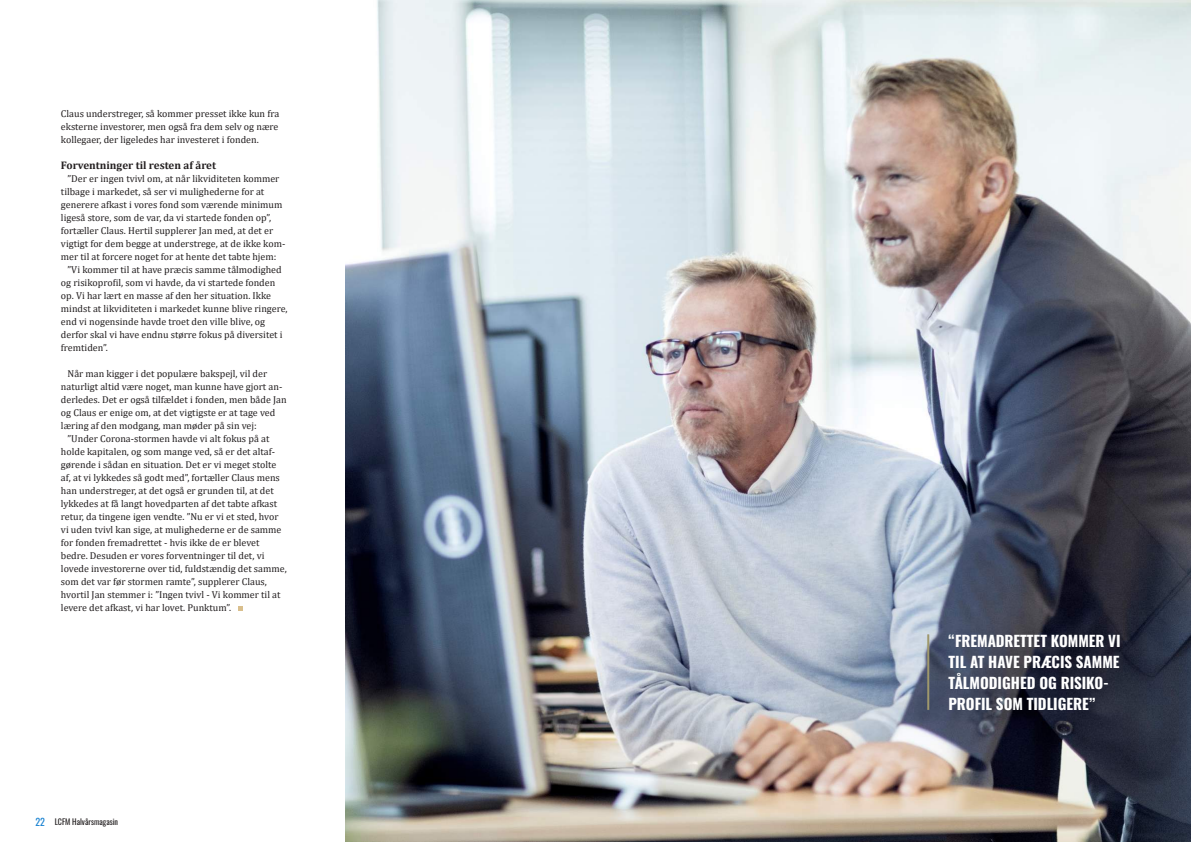
<style>
.page{position:relative;width:1191px;height:842px;background:#fff}
.page>*{position:absolute;margin:0;border:0;box-sizing:border-box;transform-origin:0 0}
.t1{font:700 15px/21px "Oswald";color:#fff}
.t2{font:700 11px "Cambria";color:#231f20}
.t3{font:10px/13px "Cambria";color:#231f20;text-align:justify}
.t4{font:8px "Oswald";color:#231f20}
.s1{font-size:10px;color:#1982d1}
</style>
<div class="page">
<img style="left:346px;top:0;width:845px;height:842px">
<svg style="left:238px;top:607px;width:4px;height:4px"></svg>
<hr style="left:927px;top:634px;width:2px;height:76px;background:#9f986c">
<p class="t3" style="left:61px;top:107px;width:220px">Claus understreger, så kommer presset ikke kun fra eksterne investorer, men også fra dem selv og nære kollegaer, der ligeledes har investeret i fonden.</p>
<p class="t2" style="left:61px;top:158px;width:157px">Forventninger til resten af året</p>
<p class="t3" style="left:68px;top:172px;width:213px">”Der er ingen tvivl om, at når likviditeten kommer</p>
<p class="t3" style="left:61px;top:185px;width:205px">tilbage i markedet, så ser vi mulighederne for at</p>
<p class="t3" style="left:61px;top:198px;width:223px">generere afkast i vores fond som værende minimum</p>
<p class="t3" style="left:61px;top:211px;width:212px">ligeså store, som de var, da vi startede fonden op”,</p>
<p class="t3" style="left:61px;top:224px;width:214px">fortæller Claus. Hertil supplerer Jan med, at det er</p>
<p class="t3" style="left:61px;top:237px;width:226px">vigtigt for dem begge at understrege, at de ikke kom-</p>
<p class="t3" style="left:61px;top:250px;width:217px">mer til at forcere noget for at hente det tabte hjem:</p>
<p class="t3" style="left:68px;top:263px;width:216px">”Vi kommer til at have præcis samme tålmodighed</p>
<p class="t3" style="left:61px;top:276px;width:216px">og risikoprofil, som vi havde, da vi startede fonden</p>
<p class="t3" style="left:61px;top:289px;width:212px">op. Vi har lært en masse af den her situation. Ikke</p>
<p class="t3" style="left:61px;top:302px;width:228px">mindst at likviditeten i markedet kunne blive ringere,</p>
<p class="t3" style="left:61px;top:315px;width:206px">end vi nogensinde havde troet den ville blive, og</p>
<p class="t3" style="left:61px;top:328px;width:223px">derfor skal vi have endnu større fokus på diversitet i</p>
<p class="t3" style="left:61px;top:341px;width:48px">fremtiden”.</p>
<p class="t3" style="left:68px;top:367px;width:201px">Når man kigger i det populære bakspejl, vil der</p>
<p class="t3" style="left:61px;top:380px;width:223px">naturligt altid være noget, man kunne have gjort an-</p>
<p class="t3" style="left:61px;top:393px;width:227px">derledes. Det er også tilfældet i fonden, men både Jan</p>
<p class="t3" style="left:61px;top:406px;width:216px">og Claus er enige om, at det vigtigste er at tage ved</p>
<p class="t3" style="left:61px;top:419px;width:197px">læring af den modgang, man møder på sin vej:</p>
<p class="t3" style="left:68px;top:432px;width:203px">”Under Corona-stormen havde vi alt fokus på at</p>
<p class="t3" style="left:61px;top:445px;width:215px">holde kapitalen, og som mange ved, så er det altaf-</p>
<p class="t3" style="left:61px;top:458px;width:217px">gørende i sådan en situation. Det er vi meget stolte</p>
<p class="t3" style="left:61px;top:471px;width:220px">af, at vi lykkedes så godt med”, fortæller Claus mens</p>
<p class="t3" style="left:61px;top:484px;width:214px">han understreger, at det også er grunden til, at det</p>
<p class="t3" style="left:61px;top:497px;width:218px">lykkedes at få langt hovedparten af det tabte afkast</p>
<p class="t3" style="left:61px;top:510px;width:219px">retur, da tingene igen vendte. ”Nu er vi et sted, hvor</p>
<p class="t3" style="left:61px;top:523px;width:222px">vi uden tvivl kan sige, at mulighederne er de samme</p>
<p class="t3" style="left:61px;top:536px;width:200px">for fonden fremadrettet - hvis ikke de er blevet</p>
<p class="t3" style="left:61px;top:549px;width:205px">bedre. Desuden er vores forventninger til det, vi</p>
<p class="t3" style="left:61px;top:562px;width:227px">lovede investorerne over tid, fuldstændig det samme,</p>
<p class="t3" style="left:61px;top:575px;width:207px">som det var før stormen ramte”, supplerer Claus,</p>
<p class="t3" style="left:61px;top:588px;width:221px">hvortil Jan stemmer i: ”Ingen tvivl - Vi kommer til at</p>
<p class="t3" style="left:61px;top:601px;width:172px">levere det afkast, vi har lovet. Punktum”.</p>
<p class="t4" style="left:35px;top:815px;width:84px"><span class="s1">22</span> LCFM Halvårsmagasin</p>
<h1 class="t1" style="left:948px;top:629px;width:174px">“FREMADRETTET KOMMER VI<br>TIL AT HAVE PRÆCIS SAMME<br>TÅLMODIGHED OG RISIKO-<br>PROFIL SOM TIDLIGERE”</h1>
</div>
